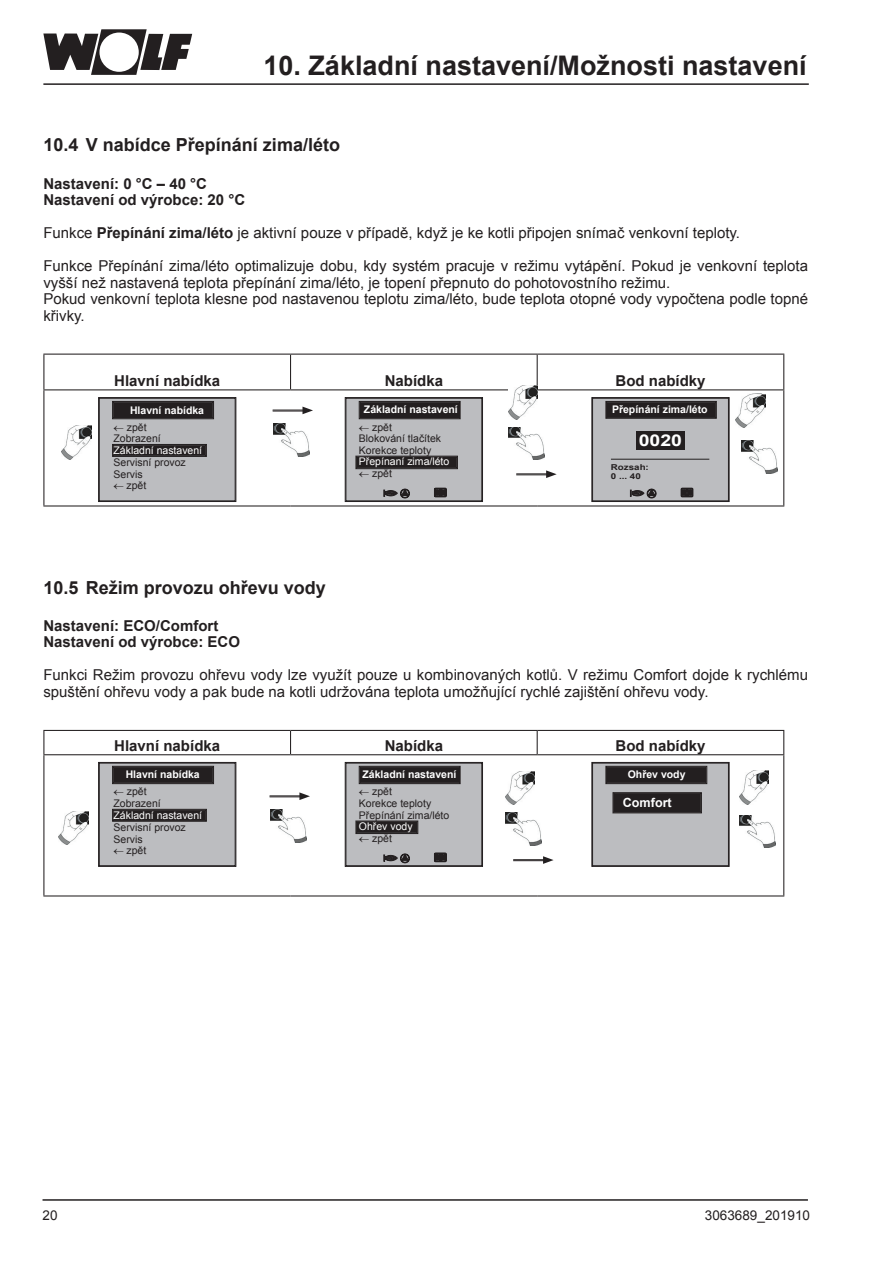
<style>
.page{position:relative;width:893px;height:1263px;background:#fff}
.page>*{position:absolute;margin:0;border:0;box-sizing:border-box;transform-origin:0 0}
.t1{font:700 27px "Arial";color:#231f20}
.t2{font:700 18px "Arial";color:#231f20}
.t3{font:700 16.2px "Arial";color:#fff;scale:1.2 1}
.t4{font:15px/16.5px "Arial";color:#231f20}
.t5{font:700 15px/16.5px "Arial";color:#231f20}
.t6{font:13.5px "Arial";color:#231f20}
.t7{font:700 12.6px "Arial";color:#fff}
.t8{font:10.5px/11.6px "Arial";color:#231f20}
.t9{font:700 10.5px/17.9px "Arial";color:#fff}
.t10{font:10.5px/11.6px "Arial";color:#fff}
.t11{font:700 8.1px/9.8px "Arial";color:#231f20;scale:1.2 1}
.s1{font-weight:700}
.s2{color:#231f20}
.s3{font-weight:400;color:#231f20}
</style>
<div class="page">
<hr style="left:43px;top:83px;width:766px;height:2px;background:#231f20">
<svg style="left:43px;top:29px;width:149px;height:46px"></svg>
<hr style="left:43px;top:1199px;width:765px;height:2px;background:#231f20">
<svg style="left:44px;top:390px;width:474px;height:115px"></svg>
<hr style="left:43px;top:354px;width:248px;height:1px;background:#231f20">
<hr style="left:43px;top:355px;width:1px;height:34px;background:#231f20">
<hr style="left:291px;top:354px;width:246px;height:1px;background:#231f20">
<hr style="left:290px;top:355px;width:1px;height:34px;background:#231f20">
<hr style="left:537px;top:354px;width:247px;height:1px;background:#231f20">
<hr style="left:537px;top:355px;width:1px;height:34px;background:#231f20">
<hr style="left:783px;top:355px;width:1px;height:34px;background:#231f20">
<hr style="left:43px;top:389px;width:248px;height:1px;background:#231f20">
<hr style="left:43px;top:390px;width:1px;height:115px;background:#231f20">
<hr style="left:291px;top:389px;width:246px;height:1px;background:#231f20">
<hr style="left:537px;top:389px;width:247px;height:1px;background:#231f20">
<hr style="left:783px;top:390px;width:1px;height:115px;background:#231f20">
<hr style="left:43px;top:505px;width:248px;height:1px;background:#231f20">
<hr style="left:291px;top:505px;width:246px;height:1px;background:#231f20">
<hr style="left:537px;top:505px;width:247px;height:1px;background:#231f20">
<svg style="left:98px;top:397px;width:138px;height:105px;background:#969699"></svg>
<div style="left:113px;top:445px;width:93px;height:11px;border:1px solid #231f20"></div>
<svg style="left:345px;top:397px;width:138px;height:105px;background:#939295"></svg>
<div style="left:356px;top:457px;width:101px;height:11px;border:1px solid #231f20"></div>
<svg style="left:591px;top:397px;width:139px;height:105px;background:#9a999c"></svg>
<div style="left:636px;top:431px;width:49px;height:19px;background:#231f20"></div>
<hr style="left:611px;top:459px;width:98px;height:1px;background:#231f20">
<hr style="left:273px;top:410px;width:32px;height:1px;background:#231f20">
<hr style="left:273px;top:411px;width:32px;height:1px;background:#231f20">
<svg style="left:302px;top:407px;width:11px;height:7px"></svg>
<img style="left:62px;top:425px;width:29px;height:34px">
<img style="left:273px;top:424px;width:36px;height:32px">
<hr style="left:516px;top:473px;width:32px;height:2px;background:#fff">
<hr style="left:516px;top:473px;width:32px;height:1px;background:#231f20">
<hr style="left:516px;top:475px;width:32px;height:1px;background:#231f20">
<svg style="left:546px;top:470px;width:11px;height:8px"></svg>
<img style="left:509px;top:427px;width:36px;height:33px">
<img style="left:509px;top:385px;width:29px;height:34px">
<img style="left:736px;top:394px;width:29px;height:34px">
<img style="left:742px;top:441px;width:36px;height:33px">
<svg style="left:44px;top:755px;width:493px;height:140px"></svg>
<hr style="left:43px;top:730px;width:248px;height:1px;background:#231f20">
<svg style="left:43px;top:731px;width:1px;height:23px"></svg>
<hr style="left:291px;top:730px;width:246px;height:1px;background:#231f20">
<svg style="left:290px;top:731px;width:1px;height:23px"></svg>
<hr style="left:537px;top:730px;width:247px;height:1px;background:#231f20">
<svg style="left:537px;top:731px;width:1px;height:23px"></svg>
<svg style="left:783px;top:731px;width:1px;height:23px"></svg>
<hr style="left:43px;top:754px;width:248px;height:1px;background:#231f20">
<hr style="left:43px;top:755px;width:1px;height:140px;background:#231f20">
<hr style="left:291px;top:754px;width:246px;height:1px;background:#231f20">
<hr style="left:537px;top:754px;width:247px;height:1px;background:#231f20">
<hr style="left:783px;top:755px;width:1px;height:140px;background:#231f20">
<hr style="left:43px;top:895px;width:248px;height:1px;background:#231f20">
<hr style="left:291px;top:895px;width:246px;height:1px;background:#231f20">
<hr style="left:537px;top:895px;width:247px;height:1px;background:#231f20">
<svg style="left:98px;top:762px;width:138px;height:105px;background:#979699"></svg>
<div style="left:113px;top:810px;width:93px;height:11px;border:1px solid #231f20"></div>
<svg style="left:345px;top:762px;width:138px;height:105px;background:#979799"></svg>
<div style="left:356px;top:821px;width:61px;height:12px;border:1px solid #231f20"></div>
<svg style="left:591px;top:762px;width:139px;height:105px;background:#908f92"></svg>
<div style="left:614px;top:793px;width:87px;height:19px;border:1px solid #231f20"></div>
<hr style="left:270px;top:795px;width:32px;height:2px;background:#fff">
<hr style="left:270px;top:795px;width:32px;height:1px;background:#231f20">
<hr style="left:270px;top:797px;width:32px;height:1px;background:#231f20">
<svg style="left:299px;top:792px;width:11px;height:8px"></svg>
<img style="left:59px;top:811px;width:29px;height:34px">
<img style="left:270px;top:810px;width:36px;height:32px">
<hr style="left:513px;top:859px;width:32px;height:1px;background:#231f20">
<hr style="left:513px;top:860px;width:32px;height:1px;background:#231f20">
<svg style="left:543px;top:856px;width:11px;height:8px"></svg>
<img style="left:505px;top:813px;width:37px;height:32px">
<img style="left:505px;top:771px;width:30px;height:34px">
<img style="left:739px;top:771px;width:30px;height:33px">
<img style="left:740px;top:815px;width:36px;height:33px">
<h1 class="t1" style="left:263px;top:47px;width:545px">10. Základní nastavení/Možnosti nastavení</h1>
<p class="t2" style="left:43px;top:133px;width:298px">10.4 V nabídce Přepínání zima/léto</p>
<p class="t5" style="left:43px;top:175px;width:203px">Nastavení: 0 °C – 40 °C<br>Nastavení od výrobce: 20 °C</p>
<p class="t4" style="left:43px;top:225px;width:698px">Funkce <span class="s1">Přepínání zima/léto</span> je aktivní pouze v případě, když je ke kotli připojen snímač venkovní teploty.</p>
<p class="t4" style="left:43px;top:258px;width:766px">Funkce Přepínání zima/léto optimalizuje dobu, kdy systém pracuje v režimu vytápění. Pokud je venkovní teplota vyšší než nastavená teplota přepínání zima/léto, je topení přepnuto do pohotovostního režimu.<br>Pokud venkovní teplota klesne pod nastavenou teplotu zima/léto, bude teplota otopné vody vypočtena podle topné křivky.</p>
<p class="t5" style="left:114px;top:373px;width:107px">Hlavní nabídka</p>
<p class="t5" style="left:385px;top:373px;width:60px">Nabídka</p>
<p class="t5" style="left:615px;top:373px;width:92px">Bod nabídky</p>
<p class="t9" style="left:113px;top:402px;width:92px;line-height:16.8px;text-indent:16px">Hlavní nabídka <span class="s2">←</span> <span class="s3">zpět</span></p>
<p class="t8" style="left:113px;top:433px;width:49px">Zobrazení</p>
<p class="t10" style="left:113px;top:445px;width:90px">Základní nastavení</p>
<p class="t8" style="left:113px;top:457px;width:74px">Servisní provoz<br>Servis<br>← zpět</p>
<p class="t9" style="left:359px;top:400px;width:100px;text-indent:5px">Základní nastavení <span class="s2">←</span> <span class="s3">zpět</span></p>
<p class="t8" style="left:359px;top:433px;width:84px">Blokování tlačítek<br>Korekce teploty</p>
<p class="t10" style="left:359px;top:456px;width:92px">Přepínaní zima/léto <span class="s2">← zpět</span></p>
<p class="t9" style="left:612px;top:400px;width:97px">Přepínání zima/léto</p>
<p class="t3" style="left:639px;top:430px;width:38px">0020</p>
<p class="t11" style="left:611px;top:462px;width:33px">Rozsah:<br>0 ... 40</p>
<p class="t2" style="left:43px;top:575px;width:284px">10.5 Režim provozu ohřevu vody</p>
<p class="t5" style="left:43px;top:618px;width:198px">Nastavení: ECO/Comfort<br>Nastavení od výrobce: ECO</p>
<p class="t4" style="left:43px;top:667px;width:766px">Funkci Režim provozu ohřevu vody lze využít pouze u kombinovaných kotlů. V režimu Comfort dojde k rychlému spuštění ohřevu vody a pak bude na kotli udržována teplota umožňující rychlé zajištění ohřevu vody.</p>
<p class="t5" style="left:114px;top:737px;width:107px">Hlavní nabídka</p>
<p class="t5" style="left:385px;top:737px;width:60px">Nabídka</p>
<p class="t5" style="left:615px;top:737px;width:92px">Bod nabídky</p>
<p class="t9" style="left:113px;top:765px;width:88px;text-indent:12px">Hlavní nabídka <span class="s2">←</span> <span class="s3">zpět</span></p>
<p class="t8" style="left:113px;top:798px;width:49px">Zobrazení</p>
<p class="t10" style="left:113px;top:810px;width:90px">Základní nastavení</p>
<p class="t8" style="left:113px;top:822px;width:74px">Servisní provoz<br>Servis<br>← zpět</p>
<p class="t9" style="left:359px;top:765px;width:99px;text-indent:4px">Základní nastavení <span class="s2">←</span> <span class="s3">zpět</span></p>
<p class="t8" style="left:359px;top:798px;width:92px">Korekce teploty<br>Přepínání zima/léto</p>
<p class="t10" style="left:359px;top:821px;width:55px">Ohřev vody <span class="s2">← zpět</span></p>
<p class="t9" style="left:628px;top:765px;width:59px">Ohřev vody</p>
<p class="t7" style="left:623px;top:794px;width:50px">Comfort</p>
<p class="t6" style="left:43px;top:1207px;width:17px">20</p>
<p class="t6" style="left:705px;top:1207px;width:107px">3063689_201910</p>
</div>
